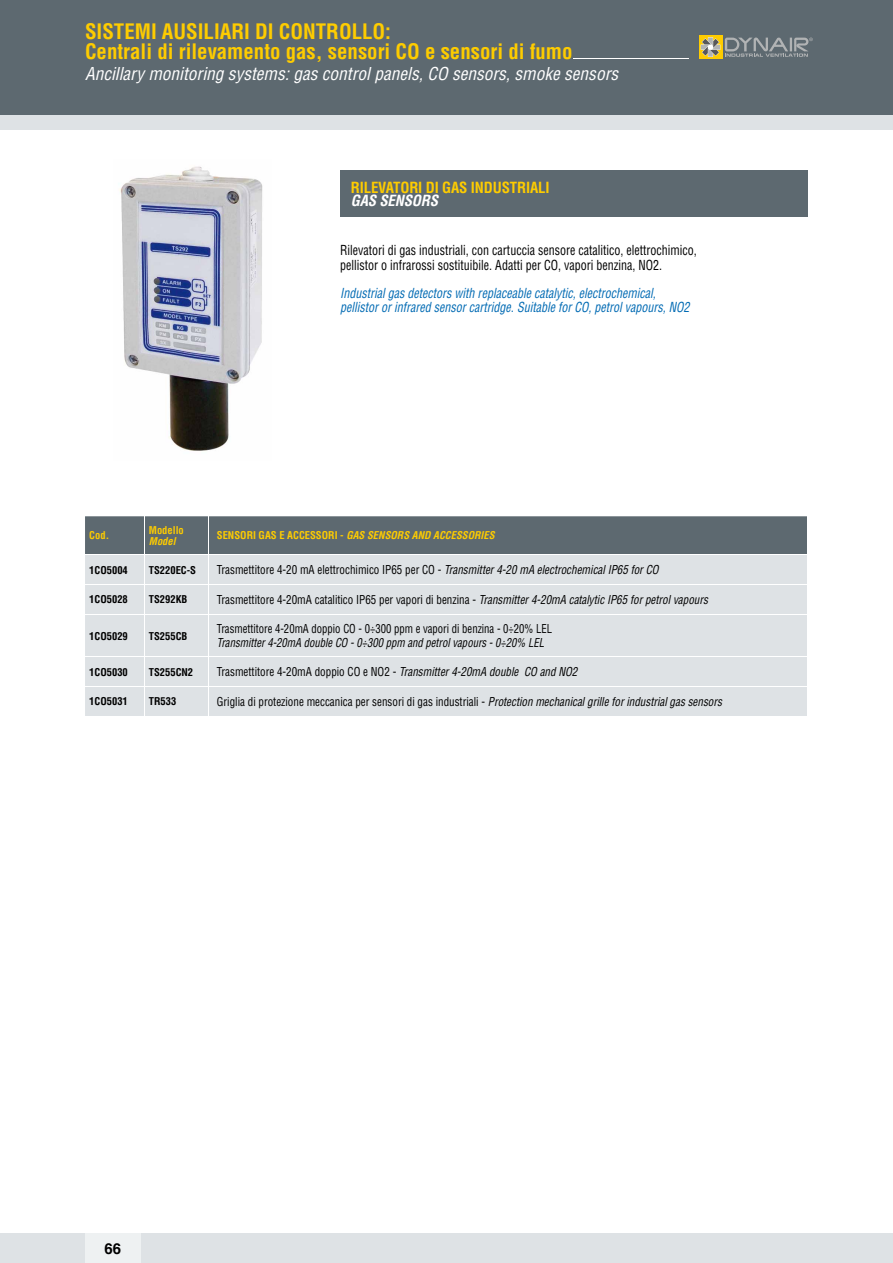
<style>
.page{position:relative;width:893px;height:1263px;background:#fff}
.page>*{position:absolute;margin:0;border:0;box-sizing:border-box;transform-origin:0 0}
.t1{font:700 condensed 20.85px/19.5px "Helvetica";color:#fecc00}
.t2{font:italic condensed 17.4px "Helvetica LT Std";color:#fff}
.t3{font:700 condensed 15px/13.5px "Helvetica";letter-spacing:-.01em;color:#fecc00}
.t4{font:700 15px "Helvetica";color:#000}
.t5{font:condensed 13.5px/14.2px "Helvetica";color:#000;scale:.89 1}
.t6{font:italic condensed 13.5px/14.2px "Helvetica";color:#006ab3;scale:.89 1}
.t7{font:condensed 12px "Helvetica";color:#000;scale:.92 1}
.t8{font:condensed 12px/14.4px "Helvetica";color:#000;scale:.89 1}
.t9{font:700 condensed 10.5px "Helvetica";color:#000}
.t10{font:italic 700 condensed 10.5px "Helvetica";color:#fecc00}
.t11{font:700 condensed 10.5px/10.5px "Helvetica";color:#fecc00}
.s1{font-style:italic;color:#fff}
.s2{font-style:italic}
.s3{font-style:normal}
</style>
<div class="page">
<div style="left:0;top:1233px;width:893px;height:30px;background:#dee2e5"></div>
<div style="left:85px;top:1233px;width:55px;height:30px;background:#eef1f2"></div>
<div style="left:0;top:0;width:893px;height:122px;background:#5d6970"></div>
<div style="left:0;top:115px;width:893px;height:15px;background:#dee2e5"></div>
<hr style="left:573px;top:58px;width:116px;height:1px;background:#fff">
<div style="left:699px;top:35px;width:23px;height:24px;background:#fecc00"></div>
<svg style="left:701px;top:37px;width:112px;height:20px"></svg>
<div style="left:340px;top:170px;width:468px;height:47px;background:#5d6970"></div>
<div style="left:85px;top:615px;width:722px;height:101px;background:#dee2e5"></div>
<svg style="left:85px;top:516px;width:722px;height:98px"></svg>
<hr style="left:144px;top:614px;width:1px;height:42px;background:#fff">
<hr style="left:208px;top:614px;width:1px;height:42px;background:#fff">
<svg style="left:144px;top:657px;width:1px;height:59px"></svg>
<svg style="left:208px;top:657px;width:1px;height:59px"></svg>
<hr style="left:85px;top:554px;width:60px;height:1px;background:#fff">
<hr style="left:145px;top:554px;width:63px;height:1px;background:#fff">
<hr style="left:208px;top:554px;width:599px;height:1px;background:#fff">
<hr style="left:85px;top:584px;width:60px;height:1px;background:#fff">
<hr style="left:145px;top:584px;width:63px;height:1px;background:#fff">
<hr style="left:208px;top:584px;width:599px;height:1px;background:#fff">
<hr style="left:85px;top:656px;width:60px;height:1px;background:#fff">
<hr style="left:145px;top:656px;width:63px;height:1px;background:#fff">
<hr style="left:208px;top:656px;width:599px;height:1px;background:#fff">
<hr style="left:85px;top:686px;width:60px;height:1px;background:#fff">
<hr style="left:145px;top:686px;width:63px;height:1px;background:#fff">
<hr style="left:208px;top:686px;width:599px;height:1px;background:#fff">
<img style="left:119px;top:166px;width:144px;height:285px">
<p class="t1" style="left:85px;top:22px;width:489px">SISTEMI AUSILIARI DI CONTROLLO:<br>Centrali di rilevamento gas, sensori CO e sensori di fumo</p>
<p class="t2" style="left:85px;top:62px;width:535px">Ancillary monitoring systems: gas control panels, CO sensors, smoke sensors</p>
<p class="t3" style="left:351px;top:180px;width:200px">RILEVATORI DI GAS INDUSTRIALI<br><span class="s1">GAS SENSORS</span></p>
<p class="t5" style="left:340px;top:243px;width:402px">Rilevatori di gas industriali, con cartuccia sensore catalitico, elettrochimico, pellistor o infrarossi sostituibile. Adatti per CO, vapori benzina, NO2.</p>
<p class="t6" style="left:340px;top:286px;width:394px">Industrial gas detectors with replaceable catalytic, electrochemical, pellistor or infrared sensor cartridge. Suitable for CO, petrol vapours, NO2</p>
<p class="t11" style="left:89px;top:530px;width:21px">Cod.</p>
<p class="t11" style="left:149px;top:525px;width:37px">Modello<br><span class="s2">MODEL</span></p>
<p class="t10" style="left:217px;top:529px;width:279px"><span class="s3">SENSORI GAS E ACCESSORI -</span> GAS SENSORS AND ACCESSORIES</p>
<p class="t9" style="left:89px;top:563px;width:40px">1CO5004</p>
<p class="t9" style="left:149px;top:563px;width:49px">TS220EC-S</p>
<p class="t7" style="left:217px;top:562px;width:482px">Trasmettitore 4-20 mA elettrochimico IP65 per CO - <span class="s2">Transmitter 4-20 mA electrochemical IP65 for CO</span></p>
<p class="t9" style="left:89px;top:593px;width:40px">1CO5028</p>
<p class="t9" style="left:149px;top:593px;width:40px">TS292KB</p>
<p class="t7" style="left:217px;top:592px;width:535px">Trasmettitore 4-20mA catalitico IP65 per vapori di benzina - <span class="s2">Transmitter 4-20mA catalytic IP65 for petrol vapours</span></p>
<p class="t9" style="left:89px;top:629px;width:40px">1CO5029</p>
<p class="t9" style="left:149px;top:629px;width:40px">TS255CB</p>
<p class="t8" style="left:217px;top:621px;width:378px">Trasmettitore 4-20mA doppio CO - 0÷300 ppm e vapori di benzina - 0÷20% LEL<br><span class="s2">Transmitter 4-20mA double CO - 0÷300 ppm and petrol vapours - 0÷20% LEL</span></p>
<p class="t9" style="left:89px;top:665px;width:40px">1CO5030</p>
<p class="t9" style="left:149px;top:665px;width:46px">TS255CN2</p>
<p class="t7" style="left:217px;top:664px;width:393px">Trasmettitore 4-20mA doppio CO e NO2 - <span class="s2">Transmitter 4-20mA double CO and NO2</span></p>
<p class="t9" style="left:89px;top:695px;width:40px">1CO5031</p>
<p class="t9" style="left:149px;top:695px;width:29px">TR533</p>
<p class="t7" style="left:217px;top:694px;width:551px">Griglia di protezione meccanica per sensori di gas industriali - <span class="s2">Protection mechanical grille for industrial gas sensors</span></p>
<p class="t4" style="left:104px;top:1236px;width:18px">66</p>
</div>
